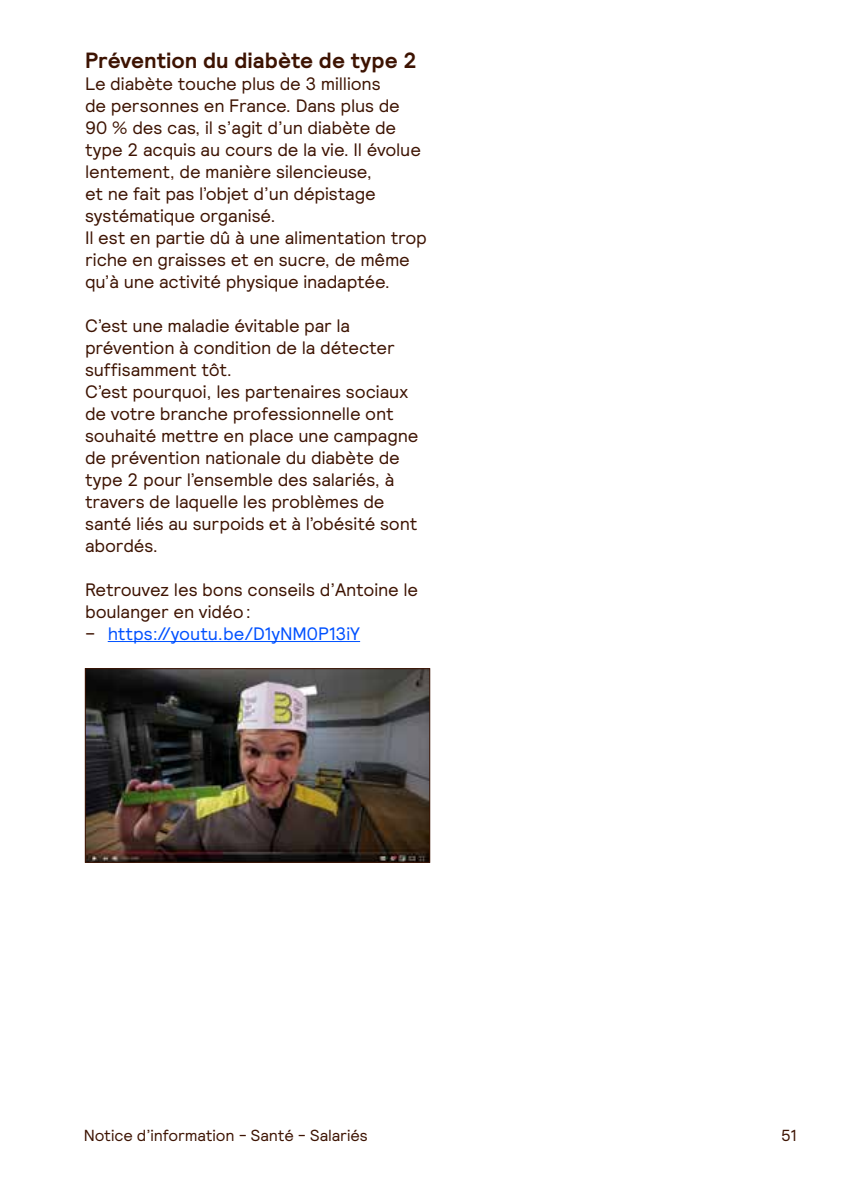
<style>
.page{position:relative;width:842px;height:1191px;background:#fff}
.page>*{position:absolute;margin:0;border:0;box-sizing:border-box;transform-origin:0 0}
.t1{font:700 22px "Relative";letter-spacing:.005em;color:#3d1302}
.t2{font:18px/22px "Relative";letter-spacing:-.01em;color:#3d1302}
.t3{font:18px "Relative";letter-spacing:-.005em;color:#0051ff}
.t4{font:16px "Relative";letter-spacing:-.005em;color:#3d1302}
.s1{color:#3d1302}
</style>
<div class="page">
<hr style="left:108px;top:641px;width:252px;height:1px;background:#0051ff">
<img style="left:87px;top:670px;width:341px;height:190px">
<div style="left:85px;top:668px;width:345px;height:194px;border:1px solid #3d1302"></div>
<p class="t1" style="left:85px;top:45px;width:333px">Prévention du diabète de type 2</p>
<p class="t2" style="left:85px;top:72px;width:343px">Le diabète touche plus de 3 millions<br>de personnes en France. Dans plus de<br>90 % des cas, il s’agit d’un diabète de type 2 acquis au cours de la vie. Il évolue lentement, de manière silencieuse,<br>et ne fait pas l’objet d’un dépistage systématique organisé.<br>Il est en partie dû à une alimentation trop riche en graisses et en sucre, de même qu’à une activité physique inadaptée.</p>
<p class="t2" style="left:85px;top:314px;width:335px">C’est une maladie évitable par la prévention à condition de la détecter suffisamment tôt.<br>C’est pourquoi, les partenaires sociaux de votre branche professionnelle ont souhaité mettre en place une campagne de prévention nationale du diabète de type 2 pour l’ensemble des salariés, à travers de laquelle les problèmes de santé liés au surpoids et à l’obésité sont abordés.</p>
<p class="t2" style="left:85px;top:577px;width:335px">Retrouvez les bons conseils d’Antoine le boulanger en vidéo:</p>
<p class="t3" style="left:85px;top:621px;width:277px"><span class="s1">–</span> https://youtu.be/D1yNM0P13iY</p>
<p class="t4" style="left:84px;top:1125px;width:286px">Notice d’information - Santé - Salariés</p>
<p class="t4" style="left:781px;top:1125px;width:17px">51</p>
</div>
